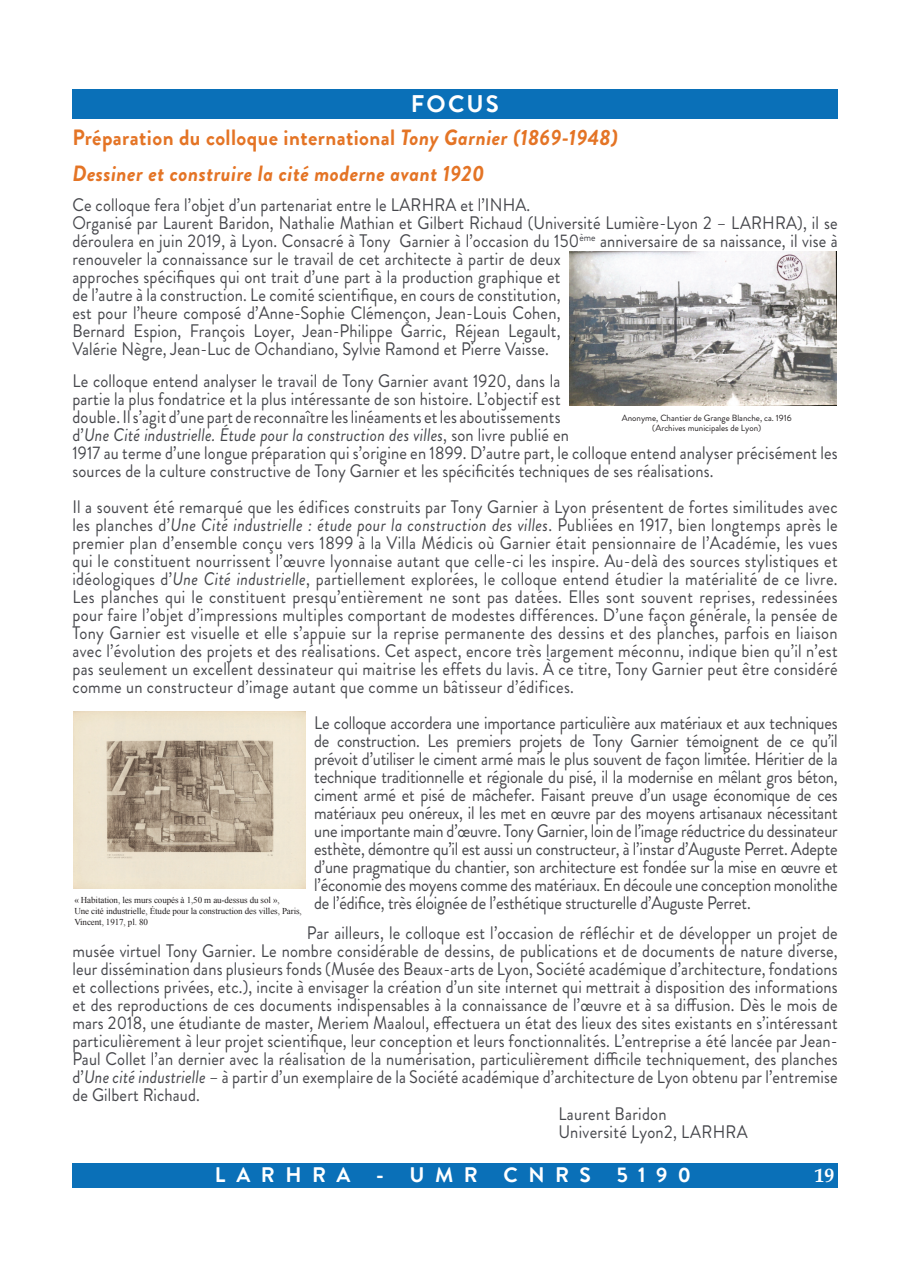
<style>
.page{position:relative;width:910px;height:1280px;background:#fff}
.page>*{position:absolute;margin:0;border:0;box-sizing:border-box;transform-origin:0 0}
.t1{font:700 24px "Brandon Grotesque";letter-spacing:.09em;color:#fff}
.t2{font:italic 700 22.05px/36px "Brandon Grotesque";letter-spacing:.02em;color:#e47425;scale:.95 1}
.t3{font:700 21px "Brandon Grotesque";letter-spacing:.5em;color:#fff}
.t4{font:700 19.5px "Book Antiqua";color:#fff}
.t5{font:18.15px/18px "Brandon Grotesque";letter-spacing:.01em;color:#46474c;scale:.91 1}
.t6{font:9px/10.8px "Times New Roman";letter-spacing:-.01em;color:#231f20}
.t7{font:9px/10.8px "Brandon Grotesque";color:#231f20;text-align:center}
.s1{font-style:normal}
.s2{font-style:italic}
</style>
<div class="page">
<div style="left:73px;top:1163px;width:764px;height:24px;background:#0a70b8"></div>
<img style="left:569px;top:251px;width:268px;height:155px">
<div style="left:72px;top:89px;width:766px;height:30px;background:#0a70b8"></div>
<img style="left:73px;top:711px;width:233px;height:177px">
<h1 class="t1" style="left:411px;top:87px;width:90px">FOCUS</h1>
<p class="t2" style="left:72px;top:120px;width:576px"><span class="s1">Préparation du colloque international</span> Tony Garnier (1869-1948)<br>Dessiner et construire la cité moderne avant 1920</p>
<p class="t5" style="left:72px;top:196px;width:842px">Ce colloque fera l’objet d’un partenariat entre le LARHRA et l’INHA.<br>Organisé par Laurent Baridon, Nathalie Mathian et Gilbert Richaud (Université Lumière-Lyon 2 – LARHRA), il se déroulera en juin 2019, à Lyon. Consacré à Tony Garnier à l’occasion du 150<sup>ème</sup> anniversaire de sa naissance, il vise à renouveler la connaissance sur le travail de cet architecte à partir de deux<br>approches spécifiques qui ont trait d’une part à la production graphique et<br>de l’autre à la construction. Le comité scientifique, en cours de constitution,<br>est pour l’heure composé d’Anne-Sophie Clémençon, Jean-Louis Cohen,<br>Bernard Espion, François Loyer, Jean-Philippe Garric, Réjean Legault,<br>Valérie Nègre, Jean-Luc de Ochandiano, Sylvie Ramond et Pierre Vaisse.</p>
<p class="t5" style="left:72px;top:372px;width:842px">Le colloque entend analyser le travail de Tony Garnier avant 1920, dans la<br>partie la plus fondatrice et la plus intéressante de son histoire. L’objectif est<br>double. Il s’agit d’une part de reconnaître les linéaments et les aboutissements<br>d’<span class="s2">Une Cité industrielle. Étude pour la construction des villes</span>, son livre publié en<br>1917 au terme d’une longue préparation qui s’origine en 1899. D’autre part, le colloque entend analyser précisément les sources de la culture constructive de Tony Garnier et les spécificités techniques de ses réalisations.</p>
<p class="t5" style="left:72px;top:498px;width:843px;text-align:justify">Il a souvent été remarqué que les édifices construits par Tony Garnier à Lyon présentent de fortes similitudes avec les planches d’<span class="s2">Une Cité industrielle : étude pour la construction des villes</span>. Publiées en 1917, bien longtemps après le premier plan d’ensemble conçu vers 1899 à la Villa Médicis où Garnier était pensionnaire de l’Académie, les vues qui le constituent nourrissent l’œuvre lyonnaise autant que celle-ci les inspire. Au-delà des sources stylistiques et idéologiques d’<span class="s2">Une Cité industrielle</span>, partiellement explorées, le colloque entend étudier la matérialité de ce livre.<br>Les planches qui le constituent presqu’entièrement ne sont pas datées. Elles sont souvent reprises, redessinées pour faire l’objet d’impressions multiples comportant de modestes différences. D’une façon générale, la pensée de Tony Garnier est visuelle et elle s’appuie sur la reprise permanente des dessins et des planches, parfois en liaison avec l’évolution des projets et des réalisations. Cet aspect, encore très largement méconnu, indique bien qu’il n’est pas seulement un excellent dessinateur qui maitrise les effets du lavis. À ce titre, Tony Garnier peut être considéré comme un constructeur d’image autant que comme un bâtisseur d’édifices.</p>
<p class="t5" style="left:314px;top:714px;width:577px;text-align:justify">Le colloque accordera une importance particulière aux matériaux et aux techniques de construction. Les premiers projets de Tony Garnier témoignent de ce qu’il prévoit d’utiliser le ciment armé mais le plus souvent de façon limitée. Héritier de la technique traditionnelle et régionale du pisé, il la modernise en mêlant gros béton, ciment armé et pisé de mâchefer. Faisant preuve d’un usage économique de ces matériaux peu onéreux, il les met en œuvre par des moyens artisanaux nécessitant une importante main d’œuvre. Tony Garnier, loin de l’image réductrice du dessinateur esthète, démontre qu’il est aussi un constructeur, à l’instar d’Auguste Perret. Adepte d’une pragmatique du chantier, son architecture est fondée sur la mise en œuvre et l’économie des moyens comme des matériaux. En découle une conception monolithe de l’édifice, très éloignée de l’esthétique structurelle d’Auguste Perret.</p>
<p class="t5" style="left:307px;top:924px;width:585px">Par ailleurs, le colloque est l’occasion de réfléchir et de développer un projet de</p>
<p class="t5" style="left:72px;top:942px;width:842px">musée virtuel Tony Garnier. Le nombre considérable de dessins, de publications et de documents de nature diverse,</p>
<p class="t5" style="left:72px;top:960px;width:842px">leur dissémination dans plusieurs fonds (Musée des Beaux-arts de Lyon, Société académique d’architecture, fondations</p>
<p class="t5" style="left:72px;top:978px;width:842px">et collections privées, etc.), incite à envisager la création d’un site internet qui mettrait à disposition des informations</p>
<p class="t5" style="left:72px;top:996px;width:842px">et des reproductions de ces documents indispensables à la connaissance de l’œuvre et à sa diffusion. Dès le mois de</p>
<p class="t5" style="left:72px;top:1014px;width:842px">mars 2018, une étudiante de master, Meriem Maaloul, effectuera un état des lieux des sites existants en s’intéressant</p>
<p class="t5" style="left:72px;top:1032px;width:842px">particulièrement à leur projet scientifique, leur conception et leurs fonctionnalités. L’entreprise a été lancée par Jean-</p>
<p class="t5" style="left:72px;top:1050px;width:842px">Paul Collet l’an dernier avec la réalisation de la numérisation, particulièrement difficile techniquement, des planches</p>
<p class="t5" style="left:72px;top:1068px;width:842px">d’<span class="s2">Une cité industrielle</span> – à partir d’un exemplaire de la Société académique d’architecture de Lyon obtenu par l’entremise</p>
<p class="t5" style="left:72px;top:1086px;width:142px">de Gilbert Richaud.</p>
<p class="t5" style="left:558px;top:1105px;width:120px">Laurent Baridon</p>
<p class="t5" style="left:558px;top:1123px;width:209px">Université Lyon2, LARHRA</p>
<p class="t7" style="left:622px;top:412px;width:171px">Anonyme, Chantier de Grange Blanche, ca. 1916 (Archives municipales de Lyon)</p>
<p class="t6" style="left:74px;top:895px;width:229px">« Habitation, les murs coupés à 1,50 m au-dessus du sol »,<br>Une cité industrielle, Étude pour la construction des villes, Paris,<br>Vincent, 1917, pl. 80</p>
<p class="t3" style="left:215px;top:1160px;width:478px">LARHRA - UMR CNRS 5190</p>
<p class="t4" style="left:815px;top:1162px;width:21px">19</p>
</div>
